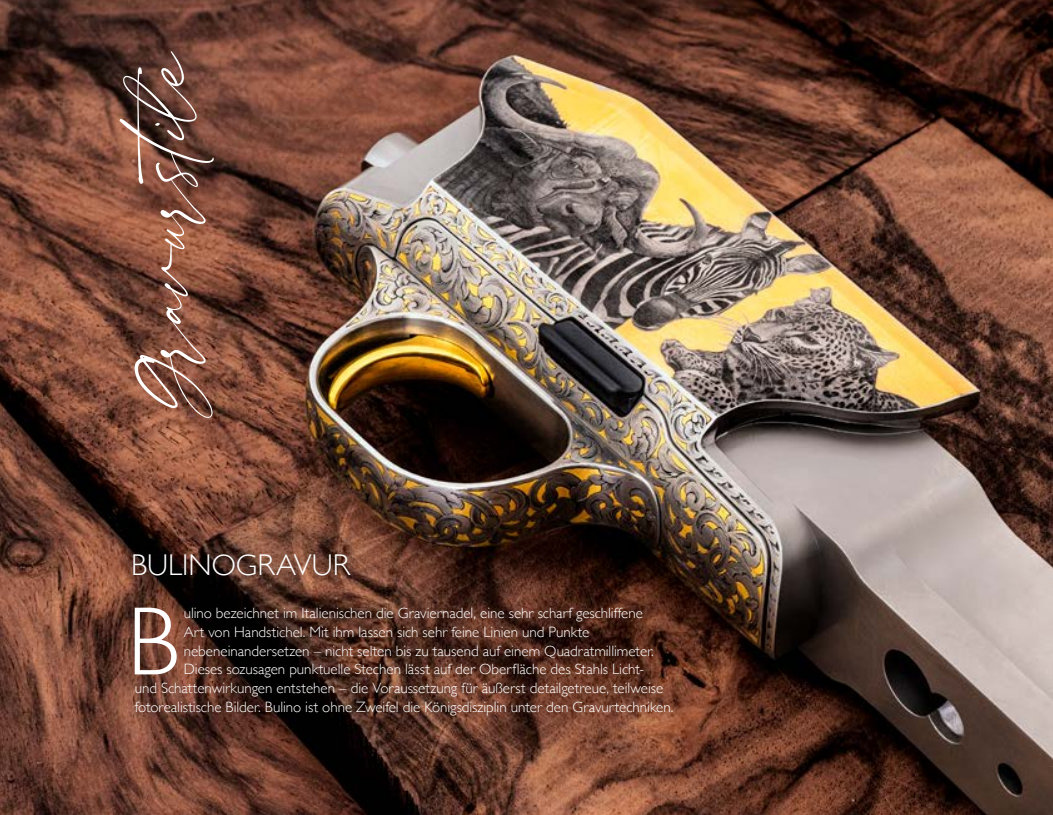
<style>
.page{position:relative;width:1053px;height:815px;background:#fff}
.page>*{position:absolute;margin:0;border:0;box-sizing:border-box;transform-origin:0 0}
.t1{font:300 97.75px "Gill Sans";color:#fff}
.t2{font:93.75px "Blackstone";color:#fff}
.t3{font:300 30px "Gill Sans";color:#fff}
.t4{font:300 15px "Gill Sans";color:#fff}
</style>
<div class="page">
<img style="left:0;top:0;width:1052px;height:815px">
<h2 class="t2" style="left:112px;top:423px;width:389px;rotate:-90deg">Gravurstile</h2>
<h3 class="t3" style="left:131px;top:542px;width:220px">BULINOGRAVUR</h3>
<h1 class="t1" style="left:127px;top:565px;width:53px">B</h1>
<p class="t4" style="left:184px;top:601px;width:460px">ulino bezeichnet im Italienischen die Graviernadel, eine sehr scharf geschliffene</p>
<p class="t4" style="left:184px;top:620px;width:407px">Art von Handstichel. Mit ihm lassen sich sehr feine Linien und Punkte</p>
<p class="t4" style="left:184px;top:639px;width:471px">nebeneinandersetzen – nicht selten bis zu tausend auf einem Quadratmillimeter.</p>
<p class="t4" style="left:184px;top:658px;width:462px">Dieses sozusagen punktuelle Stechen lässt auf der Oberfläche des Stahls Licht-</p>
<p class="t4" style="left:135px;top:676px;width:530px">und Schattenwirkungen entstehen – die Voraussetzung für äußerst detailgetreue, teilweise</p>
<p class="t4" style="left:135px;top:695px;width:540px">fotorealistische Bilder. Bulino ist ohne Zweifel die Königsdisziplin unter den Gravurtechniken.</p>
</div>
